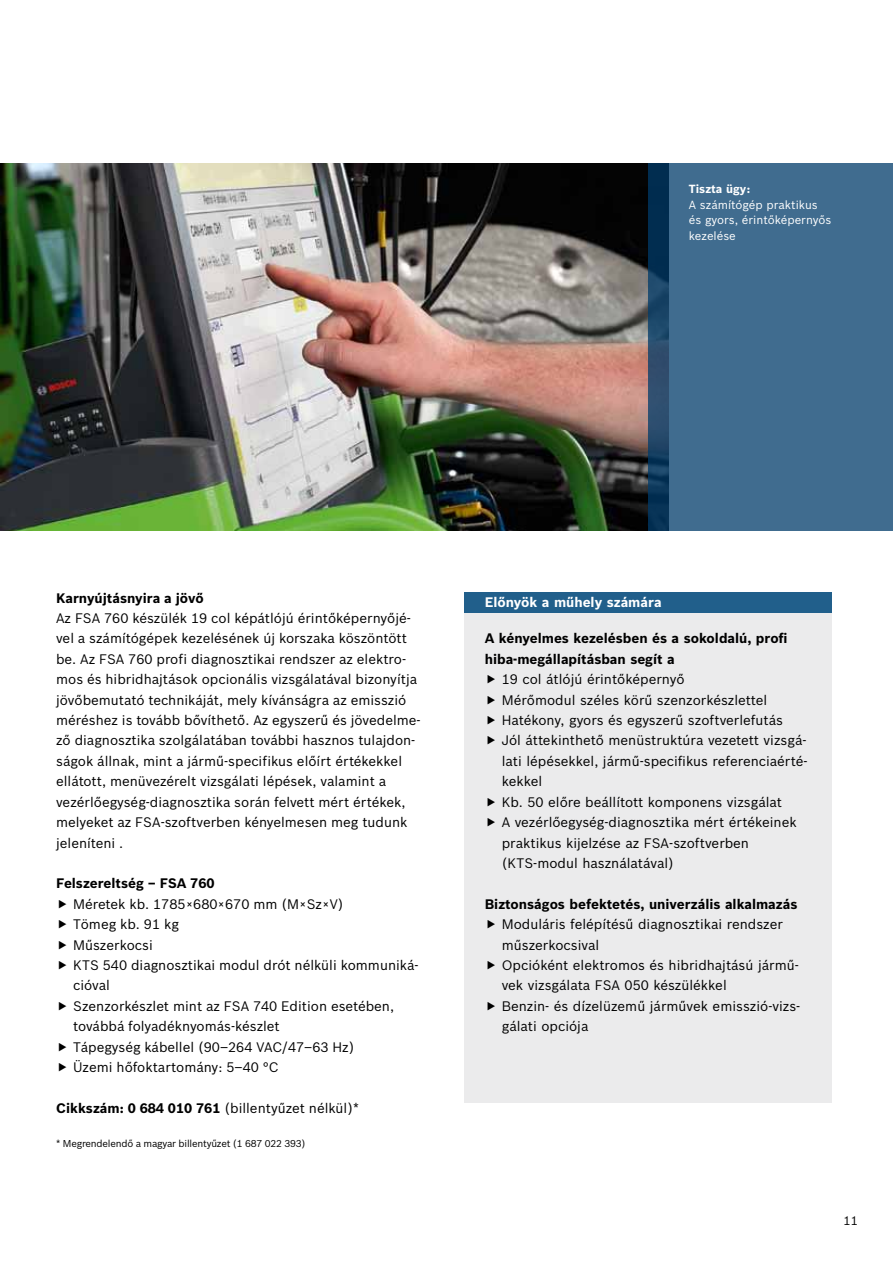
<style>
.page{position:relative;width:893px;height:1263px;background:#fff}
.page>*{position:absolute;margin:0;border:0;box-sizing:border-box;transform-origin:0 0}
.t1{font:13.5px/20.4px "Bosch Sans";color:#000}
.t2{font:700 13.5px/20.4px "Bosch Sans";color:#000}
.t3{font:700 13.5px "Bosch Sans";color:#fff}
.t4{font:12px "Bosch Sans";color:#000}
.t5{font:11.55px/15.8px "Bosch Sans";color:#fff}
.t6{font:700 11.55px "Bosch Sans";color:#fff}
.t7{font:9.75px "Bosch Sans";letter-spacing:-.02em;color:#000}
.s1{font-weight:700}
</style>
<div class="page">
<img style="left:0;top:163px;width:648px;height:368px">
<svg style="left:648px;top:163px;width:245px;height:368px;background:#3c678a"></svg>
<div style="left:464px;top:592px;width:368px;height:510px;background:#ebebec"></div>
<div style="left:464px;top:592px;width:368px;height:20px;background:#215f8b"></div>
<p class="t6" style="left:689px;top:181px;width:63px">Tiszta ügy:</p>
<p class="t5" style="left:689px;top:196px;width:144px">A számítógép praktikus és gyors, érintőképernyős kezelése</p>
<p class="t2" style="left:56px;top:587px;width:149px">Karnyújtásnyira a jövő</p>
<p class="t1" style="left:56px;top:608px;width:366px">Az FSA 760 készülék 19 col képátlójú érintőképernyőjé&shy;vel a számítógépek kezelésének új korszaka köszöntött be. Az FSA 760 profi diagnosztikai rendszer az elektro&shy;mos és hibridhajtások opcionális vizsgálatával bizonyítja jövőbemutató technikáját, mely kívánságra az emisszió méréshez is tovább bővíthető. Az egyszerű és jövedelme&shy;ző diagnosztika szolgálatában további hasznos tulajdon&shy;ságok állnak, mint a jármű-specifikus előírt értékekkel ellátott, menüvezérelt vizsgálati lépések, valamint a vezérlőegység-diagnosztika során felvett mért értékek, melyeket az FSA-szoftverben kényelmesen meg tudunk jeleníteni .</p>
<p class="t2" style="left:56px;top:873px;width:160px">Felszereltség – FSA 760</p>
<p class="t1" style="left:73px;top:893px;width:347px">Méretek kb. 1785×680×670 mm (M×Sz×V)<br>Tömeg kb. 91 kg<br>Műszerkocsi<br>KTS 540 diagnosztikai modul drót nélküli kommuniká&shy;cióval<br>Szenzorkészlet mint az FSA 740 Edition esetében, továbbá folyadéknyomás-készlet<br>Tápegység kábellel (90–264 VAC/47–63 Hz)<br>Üzemi hőfoktartomány: 5–40 °C</p>
<p class="t1" style="left:56px;top:1098px;width:305px"><span class="s1">Cikkszám: 0 684 010 761</span> (billentyűzet nélkül)*</p>
<p class="t7" style="left:56px;top:1137px;width:251px">* Megrendelendő a magyar billentyűzet (1 687 022 393)</p>
<p class="t3" style="left:485px;top:593px;width:178px">Előnyök a műhely számára</p>
<p class="t2" style="left:485px;top:628px;width:304px">A kényelmes kezelésben és a sokoldalú, profi hiba-megállapításban segít a</p>
<p class="t1" style="left:502px;top:669px;width:307px">19 col átlójú érintőképernyő<br>Mérőmodul széles körű szenzorkészlettel Hatékony, gyors és egyszerű szoftverlefutás<br>Jól áttekinthető menüstruktúra vezetett vizsgá&shy;lati lépésekkel, jármű-specifikus referenciaérté&shy;kekkel<br>Kb. 50 előre beállított komponens vizsgálat<br>A vezérlőegység-diagnosztika mért értékeinek praktikus kijelzése az FSA-szoftverben (KTS-modul használatával)</p>
<p class="t2" style="left:485px;top:894px;width:314px">Biztonságos befektetés, univerzális alkalmazás</p>
<p class="t1" style="left:502px;top:914px;width:300px">Moduláris felépítésű diagnosztikai rendszer műszerkocsival<br>Opcióként elektromos és hibridhajtású jármű&shy;vek vizsgálata FSA 050 készülékkel<br>Benzin- és dízelüzemű járművek emisszió-vizs&shy;gálati opciója</p>
<p class="t4" style="left:843px;top:1213px;width:16px">11</p>
</div>
